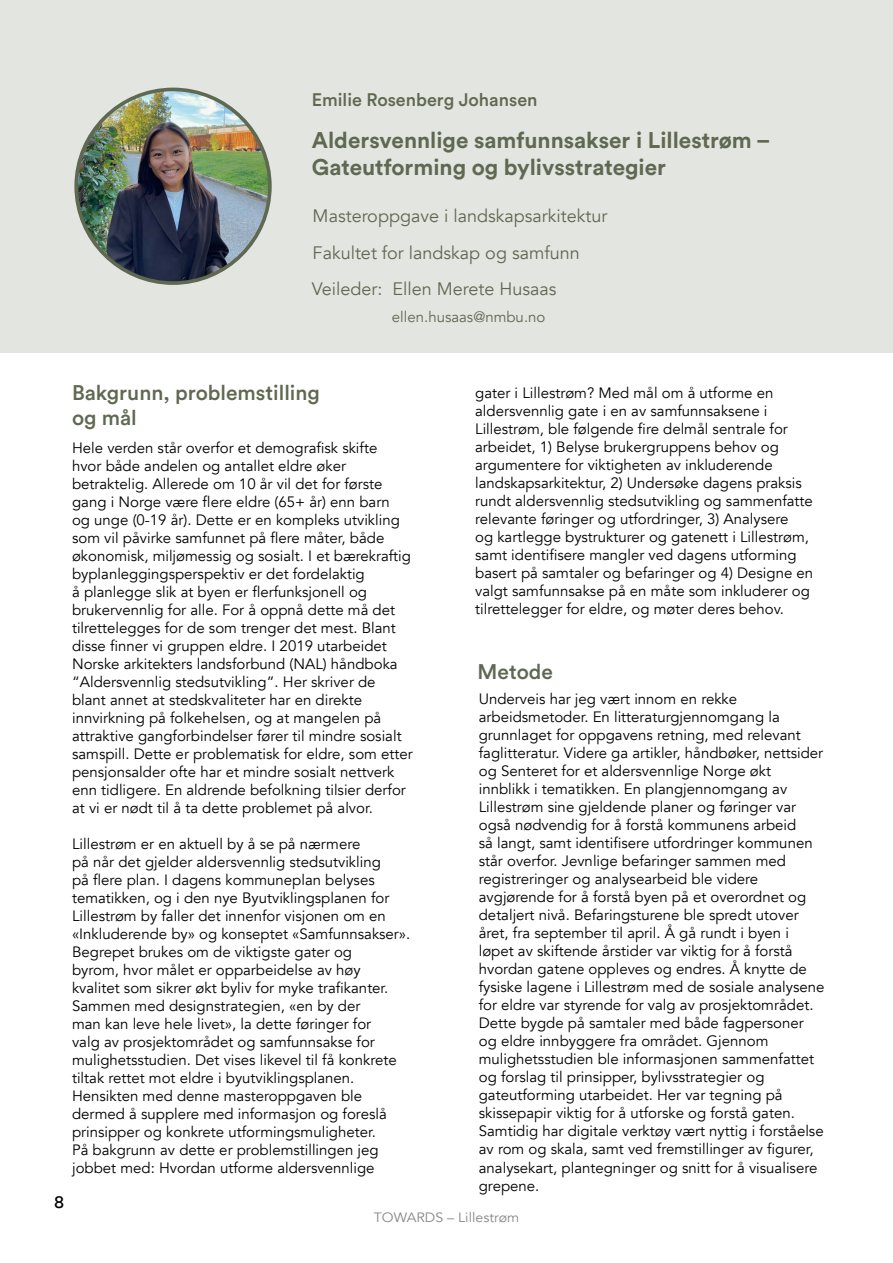
<style>
.page{position:relative;width:893px;height:1263px;background:#fff}
.page>*{position:absolute;margin:0;border:0;box-sizing:border-box;transform-origin:0 0}
.t1{font:700 22.5px/27px "Circular Pro";color:#5f6952}
.t2{font:500 21px/25.2px "Circular Pro";color:#5f6952}
.t3{font:18px/36.2px "Avenir";color:#5f6952}
.t4{font:500 18px "Circular Pro";color:#5f6952}
.t5{font:18px "Circular Std";color:#000}
.t6{font:15px/18px "Avenir";color:#000}
.t7{font:15px "Avenir";color:#5f6952}
.t8{font:13.5px "Avenir";color:#878787;scale:1.05 1}
</style>
<div class="page">
<div style="left:0;top:0;width:893px;height:353px;background:#e3e5e0"></div>
<img style="left:76px;top:89px;width:194px;height:194px;border-radius:97px">
<div style="left:74px;top:88px;width:198px;height:197px;border:4px solid #5f6952;border-radius:50%"></div>
<p class="t4" style="left:312px;top:88px;width:227px">Emilie Rosenberg Johansen</p>
<h1 class="t1" style="left:312px;top:126px;width:460px">Aldersvennlige samfunnsakser i Lillestrøm –<br>Gateutforming og bylivsstrategier</h1>
<p class="t3" style="left:313px;top:198px;width:296px">Masteroppgave i landskapsarkitektur<br>Fakultet for landskap og samfunn</p>
<p class="t3" style="left:312px;top:271px;width:246px">Veileder: Ellen Merete Husaas</p>
<p class="t7" style="left:392px;top:308px;width:155px">ellen.husaas@nmbu.no</p>
<p class="t5" style="left:54px;top:1190px;width:12px">8</p>
<h2 class="t2" style="left:72px;top:379px;width:249px">Bakgrunn, problemstilling og mål</h2>
<p class="t6" style="left:72px;top:439px;width:342px">Hele verden står overfor et demografisk skifte<br>hvor både andelen og antallet eldre øker betraktelig. Allerede om 10 år vil det for første gang i Norge være flere eldre (65+ år) enn barn<br>og unge (0-19 år). Dette er en kompleks utvikling som vil påvirke samfunnet på flere måter, både økonomisk, miljømessig og sosialt. I et bærekraftig byplanleggingsperspektiv er det fordelaktig<br>å planlegge slik at byen er flerfunksjonell og brukervennlig for alle. For å oppnå dette må det tilrettelegges for de som trenger det mest. Blant disse finner vi gruppen eldre. I 2019 utarbeidet Norske arkitekters landsforbund (NAL) håndboka “Aldersvennlig stedsutvikling”. Her skriver de blant annet at stedskvaliteter har en direkte innvirkning på folkehelsen, og at mangelen på attraktive gangforbindelser fører til mindre sosialt samspill. Dette er problematisk for eldre, som etter pensjonsalder ofte har et mindre sosialt nettverk enn tidligere. En aldrende befolkning tilsier derfor at vi er nødt til å ta dette problemet på alvor.</p>
<p class="t6" style="left:72px;top:835px;width:340px">Lillestrøm er en aktuell by å se på nærmere<br>på når det gjelder aldersvennlig stedsutvikling<br>på flere plan. I dagens kommuneplan belyses tematikken, og i den nye Byutviklingsplanen for Lillestrøm by faller det innenfor visjonen om en «Inkluderende by» og konseptet «Samfunnsakser».<br>Begrepet brukes om de viktigste gater og<br>byrom, hvor målet er opparbeidelse av høy kvalitet som sikrer økt byliv for myke trafikanter.<br>Sammen med designstrategien, «en by der<br>man kan leve hele livet», la dette føringer for<br>valg av prosjektområdet og samfunnsakse for mulighetsstudien. Det vises likevel til få konkrete tiltak rettet mot eldre i byutviklingsplanen.<br>Hensikten med denne masteroppgaven ble dermed å supplere med informasjon og foreslå prinsipper og konkrete utformingsmuligheter.<br>På bakgrunn av dette er problemstillingen jeg jobbet med: Hvordan utforme aldersvennlige</p>
<p class="t6" style="left:475px;top:384px;width:340px">gater i Lillestrøm? Med mål om å utforme en aldersvennlig gate i en av samfunnsaksene i Lillestrøm, ble følgende fire delmål sentrale for arbeidet, 1) Belyse brukergruppens behov og argumentere for viktigheten av inkluderende landskapsarkitektur, 2) Undersøke dagens praksis rundt aldersvennlig stedsutvikling og sammenfatte relevante føringer og utfordringer, 3) Analysere<br>og kartlegge bystrukturer og gatenett i Lillestrøm, samt identifisere mangler ved dagens utforming basert på samtaler og befaringer og 4) Designe en valgt samfunnsakse på en måte som inkluderer og tilrettelegger for eldre, og møter deres behov.</p>
<h2 class="t2" style="left:478px;top:658px;width:77px">Metode</h2>
<p class="t6" style="left:479px;top:690px;width:347px">Underveis har jeg vært innom en rekke arbeidsmetoder. En litteraturgjennomgang la grunnlaget for oppgavens retning, med relevant faglitteratur. Videre ga artikler, håndbøker, nettsider og Senteret for et aldersvennlige Norge økt innblikk i tematikken. En plangjennomgang av Lillestrøm sine gjeldende planer og føringer var også nødvendig for å forstå kommunens arbeid<br>så langt, samt identifisere utfordringer kommunen står overfor. Jevnlige befaringer sammen med registreringer og analysearbeid ble videre avgjørende for å forstå byen på et overordnet og detaljert nivå. Befaringsturene ble spredt utover året, fra september til april. Å gå rundt i byen i løpet av skiftende årstider var viktig for å forstå hvordan gatene oppleves og endres. Å knytte de fysiske lagene i Lillestrøm med de sosiale analysene for eldre var styrende for valg av prosjektområdet.<br>Dette bygde på samtaler med både fagpersoner og eldre innbyggere fra området. Gjennom mulighetsstudien ble informasjonen sammenfattet og forslag til prinsipper, bylivsstrategier og gateutforming utarbeidet. Her var tegning på skissepapir viktig for å utforske og forstå gaten.<br>Samtidig har digitale verktøy vært nyttig i forståelse av rom og skala, samt ved fremstillinger av figurer, analysekart, plantegninger og snitt for å visualisere grepene.</p>
<p class="t8" style="left:374px;top:1210px;width:140px">TOWARDS – Lillestrøm</p>
</div>
